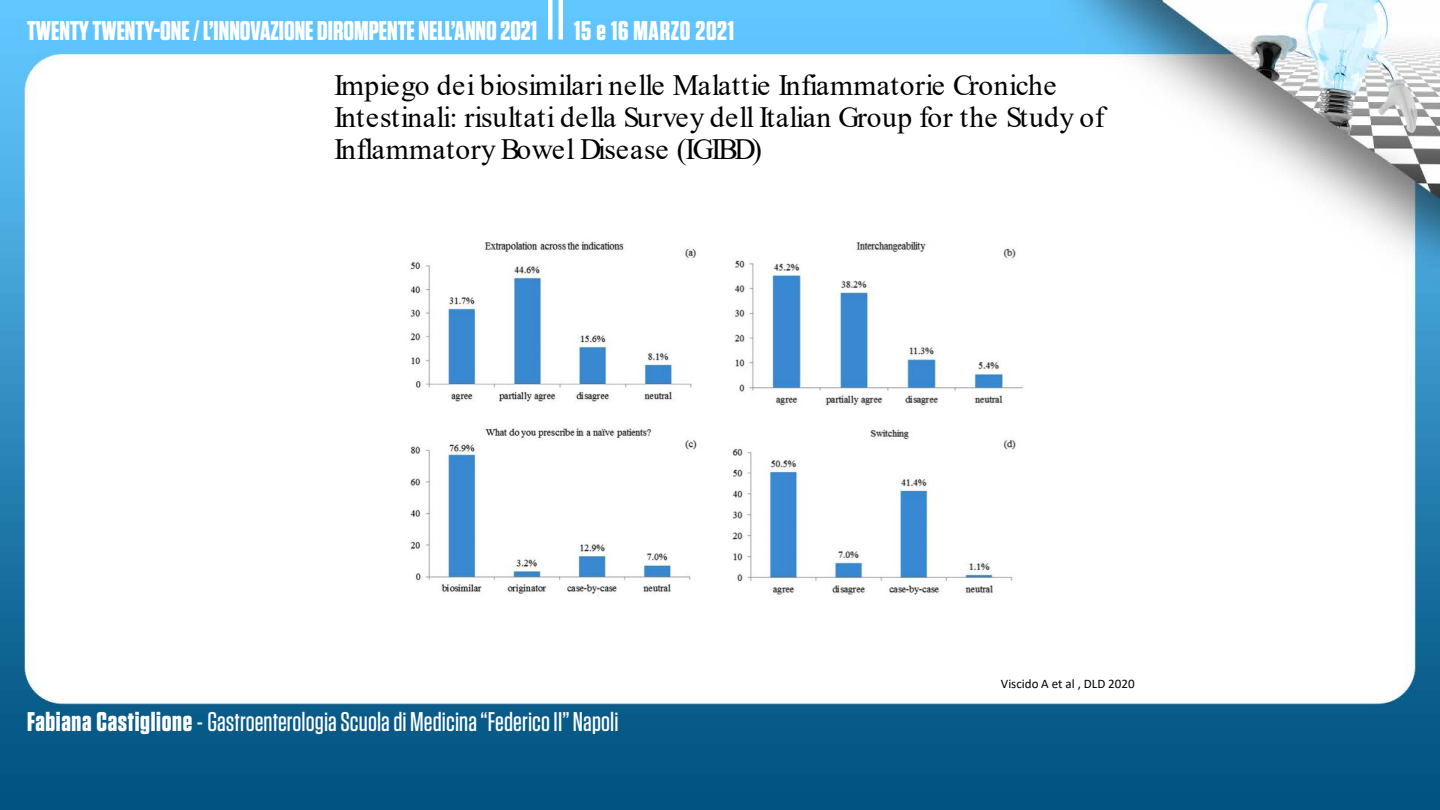
<style>
.page{position:relative;width:1440px;height:810px;background:#fff}
.page>*{position:absolute;margin:0;border:0;box-sizing:border-box;transform-origin:0 0}
.t1{font:29.47px/31.9px "Times New Roman";letter-spacing:.015em;color:#000}
.t2{font:500 27px "Tungsten";letter-spacing:.005em;color:#fff}
.t3{font:700 27px "Tungsten";color:#fff}
.t4{font:700 27px "Tungsten";letter-spacing:.025em;color:#fff}
.t5{font:13.05px "Calibri";color:#000}
.s1{font-weight:700}
</style>
<div class="page">
<img style="left:0;top:0;width:1440px;height:810px">
<div style="left:548px;top:0;width:5px;height:40px;background:#fff"></div>
<hr style="left:559px;top:0;width:4px;height:40px;background:#fff">
<div style="left:295px;top:59px;width:850px;height:638px;background:#fff"></div>
<img style="left:410px;top:241px;width:613px;height:354px">
<p class="t3" style="left:27px;top:16px;width:512px">TWENTY TWENTY-ONE / L’INNOVAZIONE DIROMPENTE NELL’ANNO 2021</p>
<p class="t4" style="left:574px;top:16px;width:161px">15 e 16 MARZO 2021</p>
<p class="t1" style="left:334px;top:68px;width:772px">Impiego dei biosimilari nelle Malattie Infiammatorie Croniche<br>Intestinali: risultati della Survey dell Italian Group for the Study of<br>Inflammatory Bowel Disease (IGIBD)</p>
<p class="t2" style="left:27px;top:707px;width:593px"><span class="s1">Fabiana Castiglione</span> - Gastroenterologia Scuola di Medicina “Federico II” Napoli</p>
<p class="t5" style="left:1001px;top:675px;width:135px">Viscido A et al , DLD 2020</p>
</div>
